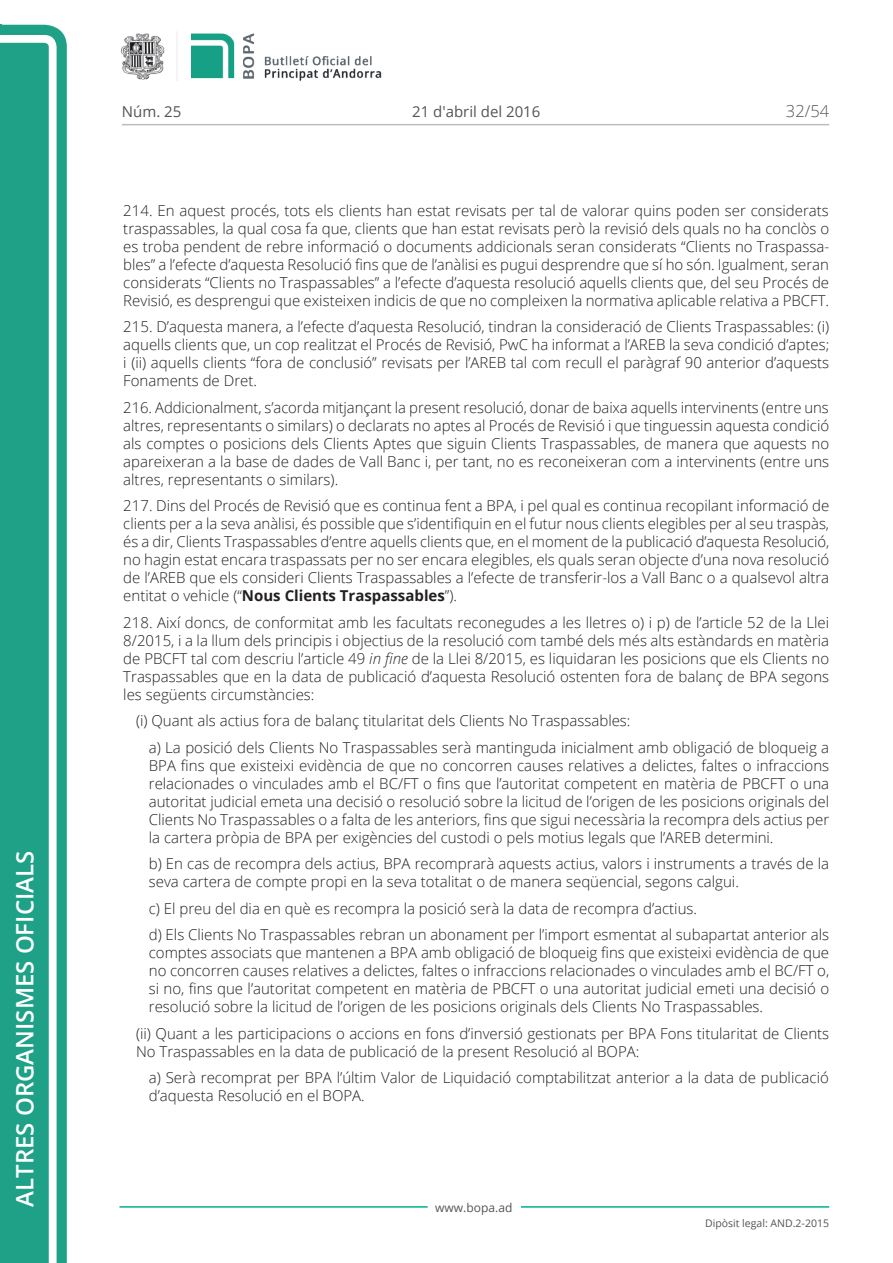
<style>
.page{position:relative;width:893px;height:1263px;background:#fff}
.page>*{position:absolute;margin:0;border:0;box-sizing:border-box;transform-origin:0 0}
.t1{font:600 24px "Open Sans";color:#fff}
.t2{font:300 16.5px "Open Sans";color:#545454}
.Body_text{font:300 15px/18px "Open Sans";color:#231f20;text-align:justify}
.Body_text_ii{font:300 15px/18px "Open Sans";color:#231f20;text-align:justify}
.Body_text_i{font:300 15px/18px "Open Sans";color:#231f20}
.t3{font:15px "Open Sans";color:#545454}
.t4{font:12px "Open Sans";color:#545454}
.t5{font:10.5px "Open Sans";color:#545454}
.s1{font-weight:700}
.s2{font-style:italic}
</style>
<div class="page">
<svg style="left:0;top:25px;width:67px;height:1238px;fill:#1ea187"></svg>
<div style="left:0;top:43px;width:49px;height:1220px;background:#1ea187"></div>
<img style="left:122px;top:32px;width:260px;height:49px">
<hr style="left:119px;top:1206px;width:309px;height:2px;background:#00ae91">
<hr style="left:521px;top:1206px;width:308px;height:2px;background:#00ae91">
<hr style="left:122px;top:124px;width:707px;height:1px;background:#bcbdc0">
<h1 class="t1" style="left:8px;top:1207px;width:358px;rotate:-90deg">Altres organismes oficials</h1>
<p class="t3" style="left:122px;top:102px;width:61px">Núm. 25</p>
<p class="t3" style="left:412px;top:102px;width:130px">21 d'abril del 2016</p>
<p class="t2" style="left:786px;top:100px;width:45px">32/54</p>
<p class="Body_text" style="left:123px;top:201px;width:707px">214. En aquest procés, tots els clients han estat revisats per tal de valorar quins poden ser considerats traspassables, la qual cosa fa que, clients que han estat revisats però la revisió dels quals no ha conclòs o es troba pendent de rebre informació o documents addicionals seran considerats “Clients no Traspassa&shy;bles” a l’efecte d’aquesta Resolució fins que de l’anàlisi es pugui desprendre que sí ho són. Igualment, seran considerats “Clients no Traspassables” a l’efecte d’aquesta resolució aquells clients que, del seu Procés de Revisió, es desprengui que existeixen indicis de que no compleixen la normativa aplicable relativa a PBCFT.</p>
<p class="Body_text" style="left:123px;top:317px;width:707px">215. D’aquesta manera, a l’efecte d’aquesta Resolució, tindran la consideració de Clients Traspassables: (i) aquells clients que, un cop realitzat el Procés de Revisió, PwC ha informat a l’AREB la seva condició d’aptes; i (ii) aquells clients “fora de conclusió” revisats per l’AREB tal com recull el paràgraf 90 anterior d’aquests Fonaments de Dret.</p>
<p class="Body_text" style="left:123px;top:398px;width:707px">216. Addicionalment, s’acorda mitjançant la present resolució, donar de baixa aquells intervinents (entre uns altres, representants o similars) o declarats no aptes al Procés de Revisió i que tinguessin aquesta condició als comptes o posicions dels Clients Aptes que siguin Clients Traspassables, de manera que aquests no apareixeran a la base de dades de Vall Banc i, per tant, no es reconeixeran com a intervinents (entre uns altres, representants o similars).</p>
<p class="Body_text" style="left:123px;top:496px;width:708px">217. Dins del Procés de Revisió que es continua fent a BPA, i pel qual es continua recopilant informació de clients per a la seva anàlisi, és possible que s’identifiquin en el futur nous clients elegibles per al seu traspàs, és a dir, Clients Traspassables d’entre aquells clients que, en el moment de la publicació d’aquesta Resolució, no hagin estat encara traspassats per no ser encara elegibles, els quals seran objecte d’una nova resolució de l’AREB que els consideri Clients Traspassables a l’efecte de transferir-los a Vall Banc o a qualsevol altra entitat o vehicle (“<span class="s1">Nous Clients Traspassables</span>”).</p>
<p class="Body_text" style="left:123px;top:613px;width:707px">218. Així doncs, de conformitat amb les facultats reconegudes a les lletres o) i p) de l’article 52 de la Llei 8/2015, i a la llum dels principis i objectius de la resolució com també dels més alts estàndards en matèria de PBCFT tal com descriu l’article 49 <span class="s2">in fine</span> de la Llei 8/2015, es liquidaran les posicions que els Clients no Traspassables que en la data de publicació d’aquesta Resolució ostenten fora de balanç de BPA segons les següents circumstàncies:</p>
<p class="Body_text_i" style="left:136px;top:711px;width:496px">(i) Quant als actius fora de balanç titularitat dels Clients No Traspassables:</p>
<p class="Body_text_ii" style="left:149px;top:738px;width:682px">a) La posició dels Clients No Traspassables serà mantinguda inicialment amb obligació de bloqueig a BPA fins que existeixi evidència de que no concorren causes relatives a delictes, faltes o infraccions relacionades o vinculades amb el BC/FT o fins que l’autoritat competent en matèria de PBCFT o una autoritat judicial emeta una decisió o resolució sobre la licitud de l’origen de les posicions originals del Clients No Traspassables o a falta de les anteriors, fins que sigui necessària la recompra dels actius per la cartera pròpia de BPA per exigències del custodi o pels motius legals que l’AREB determini.</p>
<p class="Body_text_ii" style="left:149px;top:854px;width:682px">b) En cas de recompra dels actius, BPA recomprarà aquests actius, valors i instruments a través de la seva cartera de compte propi en la seva totalitat o de manera seqüencial, segons calgui.</p>
<p class="Body_text_ii" style="left:149px;top:899px;width:550px">c) El preu del dia en què es recompra la posició serà la data de recompra d’actius.</p>
<p class="Body_text_ii" style="left:149px;top:925px;width:682px">d) Els Clients No Traspassables rebran un abonament per l’import esmentat al subapartat anterior als comptes associats que mantenen a BPA amb obligació de bloqueig fins que existeixi evidència de que no concorren causes relatives a delictes, faltes o infraccions relacionades o vinculades amb el BC/FT o, si no, fins que l’autoritat competent en matèria de PBCFT o una autoritat judicial emeti una decisió o resolució sobre la licitud de l’origen de les posicions originals dels Clients No Traspassables.</p>
<p class="Body_text_i" style="left:136px;top:1024px;width:695px">(ii) Quant a les participacions o accions en fons d’inversió gestionats per BPA Fons titularitat de Clients<br>No Traspassables en la data de publicació de la present Resolució al BOPA:</p>
<p class="Body_text_ii" style="left:149px;top:1068px;width:681px">a) Serà recomprat per BPA l’últim Valor de Liquidació comptabilitzat anterior a la data de publicació d’aquesta Resolució en el BOPA.</p>
<p class="t4" style="left:435px;top:1199px;width:79px">www.bopa.ad</p>
<p class="t5" style="left:705px;top:1216px;width:125px">Dipòsit legal: AND.2-2015</p>
</div>
